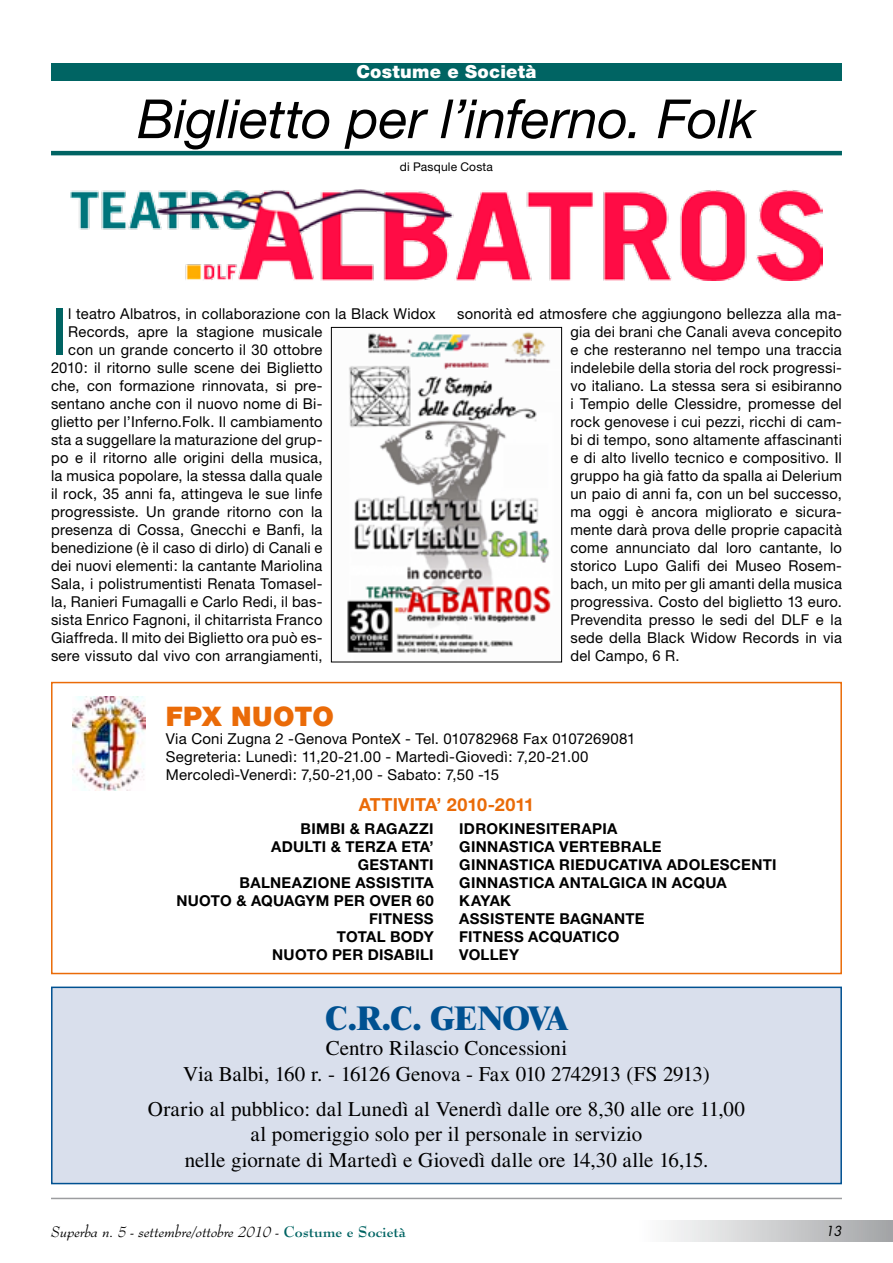
<style>
.page{position:relative;width:893px;height:1263px;background:#fff}
.page>*{position:absolute;margin:0;border:0;box-sizing:border-box;transform-origin:0 0}
.t1{font:65.4px "Helvetica Neue";color:#006463}
.t2{font:italic 54px "Helvetica Neue";letter-spacing:-.005em;color:#000}
.t3{font:800 33px "Times";letter-spacing:-.02em;color:#005191}
.t4{font:900 27px "Helvetica Neue";letter-spacing:.005em;color:#ea6b08}
.t5{font:21px/25.2px "Times";color:#000;text-align:center}
.t6{font:700 18px "Helvetica Neue";letter-spacing:.005em;color:#ea6b08}
.t7{font:900 18px "Helvetica Neue";letter-spacing:.01em;color:#fff}
.t8{font:15px/18px "Helvetica Neue";letter-spacing:.015em;color:#000;text-align:justify}
.t9{font:700 15px/18px "Helvetica Neue";letter-spacing:.02em;color:#000;text-align:right}
.t10{font:italic 15px "Bernhard Modern BT";color:#000}
.t11{font:italic 13.5px "Futura";color:#000}
.t12{font:12px "Helvetica Neue";letter-spacing:.015em;color:#000}
.s1{font-weight:700;font-style:normal;color:#006463}
</style>
<div class="page">
<div style="left:638px;top:1220px;width:255px;height:22px;background:linear-gradient(to right,#fff,#a3a5a7)"></div>
<hr style="left:51px;top:1198px;width:791px;height:1px;background:#9c9d9f">
<div style="left:51px;top:64px;width:791px;height:17px;background:#006463"></div>
<hr style="left:51px;top:151px;width:791px;height:4px;background:#006463">
<img style="left:71px;top:189px;width:751px;height:92px">
<img style="left:347px;top:332px;width:204px;height:322px">
<div style="left:331px;top:327px;width:231px;height:335px;border:1px solid #000"></div>
<div style="left:52px;top:987px;width:789px;height:196px;background:#d9dfec"></div>
<div style="left:51px;top:986px;width:791px;height:198px;border:2px solid #005191"></div>
<div style="left:51px;top:682px;width:791px;height:292px;border:2px solid #ea6b08"></div>
<img style="left:72px;top:696px;width:73px;height:95px">
<p class="t7" style="left:356px;top:60px;width:182px">Costume e Società</p>
<h2 class="t2" style="left:138px;top:86px;width:619px">Biglietto per l’inferno. Folk</h2>
<p class="t12" style="left:400px;top:160px;width:94px">di Pasqule Costa</p>
<h1 class="t1" style="left:51px;top:293px;width:18px">I</h1>
<p class="t8" style="left:68px;top:304px;width:369px">l teatro Albatros, in collaborazione con la Black Widox</p>
<p class="t8" style="left:68px;top:322px;width:256px">Records, apre la stagione musicale</p>
<p class="t8" style="left:68px;top:340px;width:256px">con un grande concerto il 30 ottobre</p>
<p class="t8" style="left:51px;top:358px;width:273px">2010: il ritorno sulle scene dei Biglietto</p>
<p class="t8" style="left:51px;top:376px;width:273px">che, con formazione rinnovata, si pre-</p>
<p class="t8" style="left:51px;top:394px;width:273px">sentano anche con il nuovo nome di Bi-</p>
<p class="t8" style="left:51px;top:412px;width:273px">glietto per l’Inferno.Folk. Il cambiamento</p>
<p class="t8" style="left:51px;top:430px;width:273px">sta a suggellare la maturazione del grup-</p>
<p class="t8" style="left:51px;top:448px;width:273px">po e il ritorno alle origini della musica,</p>
<p class="t8" style="left:51px;top:466px;width:273px">la musica popolare, la stessa dalla quale</p>
<p class="t8" style="left:51px;top:484px;width:273px">il rock, 35 anni fa, attingeva le sue linfe</p>
<p class="t8" style="left:51px;top:502px;width:273px">progressiste. Un grande ritorno con la</p>
<p class="t8" style="left:51px;top:520px;width:273px">presenza di Cossa, Gnecchi e Banfi, la</p>
<p class="t8" style="left:51px;top:538px;width:273px">benedizione (è il caso di dirlo) di Canali e</p>
<p class="t8" style="left:51px;top:556px;width:273px">dei nuovi elementi: la cantante Mariolina</p>
<p class="t8" style="left:51px;top:574px;width:273px">Sala, i polistrumentisti Renata Tomasel-</p>
<p class="t8" style="left:51px;top:592px;width:273px">la, Ranieri Fumagalli e Carlo Redi, il bas-</p>
<p class="t8" style="left:51px;top:610px;width:273px">sista Enrico Fagnoni, il chitarrista Franco</p>
<p class="t8" style="left:51px;top:628px;width:273px">Giaffreda. Il mito dei Biglietto ora può es-</p>
<p class="t8" style="left:51px;top:646px;width:273px">sere vissuto dal vivo con arrangiamenti,</p>
<p class="t8" style="left:570px;top:304px;width:273px;text-indent:-113px">sonorità ed atmosfere che aggiungono bellezza alla ma&shy;gia dei brani che Canali aveva concepito e che resteranno nel tempo una traccia indelebile della storia del rock progressi&shy;vo italiano. La stessa sera si esibiranno i Tempio delle Clessidre, promesse del rock genovese i cui pezzi, ricchi di cam&shy;bi di tempo, sono altamente affascinanti e di alto livello tecnico e compositivo. Il gruppo ha già fatto da spalla ai Delerium un paio di anni fa, con un bel successo, ma oggi è ancora migliorato e sicura&shy;mente darà prova delle proprie capacità come annunciato dal loro cantante, lo storico Lupo Galifi dei Museo Rosem&shy;bach, un mito per gli amanti della musica progressiva. Costo del biglietto 13 euro.<br>Prevendita presso le sedi del DLF e la sede della Black Widow Records in via del Campo, 6 R.</p>
<h3 class="t4" style="left:166px;top:700px;width:170px">FPX NUOTO</h3>
<p class="t8" style="left:166px;top:729px;width:471px;text-align:left">Via Coni Zugna 2 -Genova PonteX - Tel. 010782968 Fax 0107269081<br>Segreteria: Lunedì: 11,20-21.00 - Martedì-Giovedì: 7,20-21.00<br>Mercoledì-Venerdì: 7,50-21,00 - Sabato: 7,50 -15</p>
<p class="t6" style="left:359px;top:794px;width:177px">ATTIVITA’ 2010-2011</p>
<p class="t9" style="left:176px;top:819px;width:259px">BIMBI &amp; RAGAZZI<br>ADULTI &amp; TERZA ETA’<br>GESTANTI<br>BALNEAZIONE ASSISTITA<br>NUOTO &amp; AQUAGYM PER OVER 60<br>FITNESS<br>TOTAL BODY<br>NUOTO PER DISABILI</p>
<p class="t9" style="left:459px;top:819px;width:319px;text-align:left">IDROKINESITERAPIA<br>GINNASTICA VERTEBRALE<br>GINNASTICA RIEDUCATIVA ADOLESCENTI<br>GINNASTICA ANTALGICA IN ACQUA<br>KAYAK<br>ASSISTENTE BAGNANTE<br>FITNESS ACQUATICO<br>VOLLEY</p>
<h3 class="t3" style="left:325px;top:998px;width:244px">C.R.C. GENOVA</h3>
<h3 class="t5" style="left:183px;top:1035px;width:528px">Centro Rilascio Concessioni<br>Via Balbi, 160 r. - 16126 Genova - Fax 010 2742913 (FS 2913)</h3>
<h3 class="t5" style="left:148px;top:1096px;width:599px">Orario al pubblico: dal Lunedì al Venerdì dalle ore 8,30 alle ore 11,00 al pomeriggio solo per il personale in servizio<br>nelle giornate di Martedì e Giovedì dalle ore 14,30 alle 16,15.</h3>
<p class="t10" style="left:51px;top:1222px;width:356px">Superba n. 5 - settembre/ottobre 2010 - <span class="s1">Costume e Società</span></p>
<p class="t11" style="left:825px;top:1222px;width:18px">13</p>
</div>
